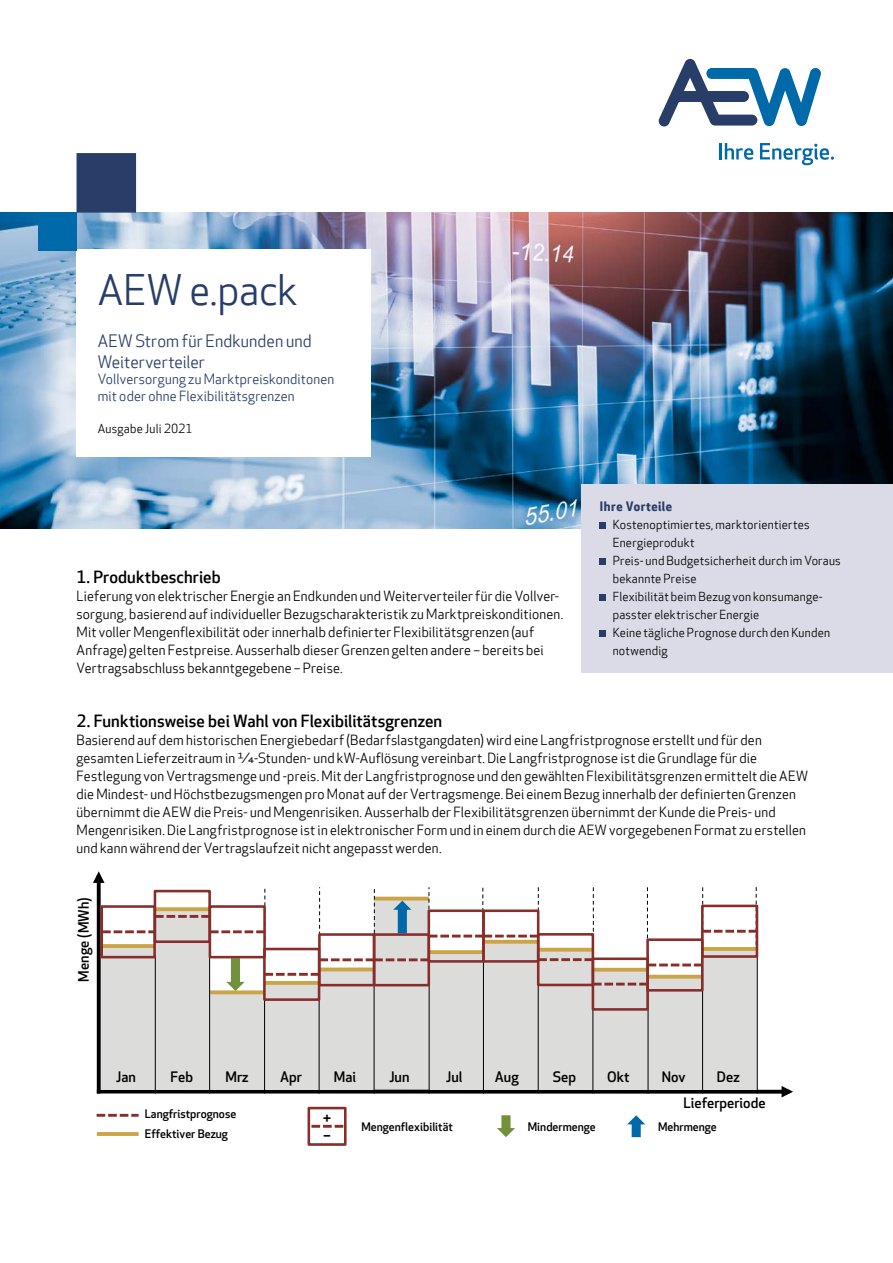
<style>
.page{position:relative;width:893px;height:1263px;background:#fff}
.page>*{position:absolute;margin:0;border:0;box-sizing:border-box;transform-origin:0 0}
.t1{font:40.5px "Apex New";letter-spacing:-.005em;color:#283e68}
.t2{font:500 16.5px "Apex New";letter-spacing:.005em;color:#000}
.t3{font:16.5px/21px "Apex New";letter-spacing:.005em;color:#283e68}
.t4{font:500 14.1px/26.1px "Apex New";color:#000;text-align:center}
.t5{font:13.5px/18px "Apex New";letter-spacing:.015em;color:#000}
.t6{font:13.5px/16.5px "Apex New";letter-spacing:.015em;color:#283e68}
.t7{font:900 12.9px/17.1px "Avenir";color:#000}
.t8{font:700 12.75px "Apex New";letter-spacing:.04em;color:#283e68}
.t9{font:12px/18px "Apex New";letter-spacing:.02em;color:#000}
.t10{font:500 11.55px/20px "Apex New";color:#000}
</style>
<div class="page">
<img style="left:0;top:213px;width:893px;height:316px">
<div style="left:77px;top:250px;width:294px;height:207px;background:#fff"></div>
<div style="left:77px;top:153px;width:59px;height:60px;background:#283e68;border:2px solid #283e68"></div>
<div style="left:38px;top:213px;width:39px;height:38px;background:#0069a9"></div>
<div style="left:374px;top:899px;width:55px;height:191px;background:#dcdcdb"></div>
<div style="left:97px;top:1089px;width:692px;height:5px;background:#000"></div>
<svg style="left:781px;top:1086px;width:12px;height:11px"></svg>
<div style="left:101px;top:946px;width:54px;height:144px;background:#dcdcdb"></div>
<div style="left:155px;top:909px;width:55px;height:181px;background:#dcdcdb"></div>
<div style="left:264px;top:983px;width:55px;height:107px;background:#dcdcdb"></div>
<div style="left:319px;top:969px;width:55px;height:121px;background:#dcdcdb"></div>
<div style="left:210px;top:992px;width:54px;height:98px;background:#dcdcdb"></div>
<div style="left:702px;top:948px;width:55px;height:142px;background:#dcdcdb"></div>
<div style="left:429px;top:951px;width:55px;height:139px;background:#dcdcdb"></div>
<div style="left:484px;top:941px;width:54px;height:149px;background:#dcdcdb"></div>
<div style="left:538px;top:950px;width:55px;height:140px;background:#dcdcdb"></div>
<div style="left:593px;top:970px;width:54px;height:120px;background:#dcdcdb"></div>
<div style="left:647px;top:977px;width:55px;height:113px;background:#dcdcdb"></div>
<svg style="left:104px;top:944px;width:48px;height:4px"></svg>
<svg style="left:210px;top:990px;width:53px;height:4px"></svg>
<svg style="left:267px;top:981px;width:49px;height:4px"></svg>
<svg style="left:267px;top:973px;width:49px;height:3px"></svg>
<svg style="left:226px;top:958px;width:19px;height:33px"></svg>
<svg style="left:322px;top:967px;width:49px;height:4px"></svg>
<svg style="left:596px;top:968px;width:49px;height:4px"></svg>
<svg style="left:596px;top:983px;width:49px;height:2px"></svg>
<svg style="left:650px;top:975px;width:50px;height:4px"></svg>
<svg style="left:647px;top:887px;width:110px;height:79px"></svg>
<svg style="left:93px;top:871px;width:172px;height:69px"></svg>
<svg style="left:97px;top:1114px;width:42px;height:3px"></svg>
<hr style="left:97px;top:1132px;width:42px;height:4px;background:#cea951">
<div style="left:308px;top:1107px;width:39px;height:39px;border:3px solid #872e2b"></div>
<svg style="left:311px;top:1125px;width:35px;height:3px"></svg>
<svg style="left:627px;top:1115px;width:18px;height:22px"></svg>
<svg style="left:497px;top:1115px;width:18px;height:22px"></svg>
<svg style="left:97px;top:875px;width:4px;height:215px"></svg>
<hr style="left:155px;top:955px;width:1px;height:138px;background:#000">
<hr style="left:209px;top:955px;width:1px;height:138px;background:#000">
<hr style="left:264px;top:955px;width:1px;height:138px;background:#000">
<hr style="left:319px;top:955px;width:1px;height:138px;background:#000">
<hr style="left:374px;top:955px;width:1px;height:138px;background:#000">
<hr style="left:429px;top:955px;width:1px;height:138px;background:#000">
<hr style="left:483px;top:955px;width:1px;height:138px;background:#000">
<hr style="left:538px;top:955px;width:1px;height:138px;background:#000">
<hr style="left:592px;top:955px;width:1px;height:138px;background:#000">
<hr style="left:648px;top:955px;width:1px;height:138px;background:#000">
<hr style="left:702px;top:955px;width:1px;height:138px;background:#000">
<hr style="left:757px;top:955px;width:1px;height:138px;background:#000">
<div style="left:154px;top:890px;width:57px;height:53px;border:3px solid #872e2b"></div>
<div style="left:263px;top:948px;width:57px;height:53px;border:3px solid #872e2b"></div>
<div style="left:318px;top:933px;width:57px;height:53px;border:3px solid #872e2b"></div>
<div style="left:427px;top:909px;width:58px;height:54px;border:3px solid #872e2b"></div>
<div style="left:373px;top:933px;width:57px;height:53px;border:3px solid #872e2b"></div>
<div style="left:482px;top:909px;width:57px;height:54px;border:3px solid #872e2b"></div>
<div style="left:537px;top:933px;width:57px;height:53px;border:3px solid #872e2b"></div>
<div style="left:592px;top:957px;width:57px;height:54px;border:3px solid #872e2b"></div>
<div style="left:646px;top:938px;width:58px;height:53px;border:3px solid #872e2b"></div>
<div style="left:701px;top:905px;width:57px;height:53px;border:3px solid #872e2b"></div>
<div style="left:209px;top:905px;width:57px;height:53px;border:3px solid #872e2b"></div>
<div style="left:100px;top:905px;width:56px;height:53px;border:3px solid #872e2b"></div>
<svg style="left:319px;top:887px;width:275px;height:74px"></svg>
<div style="left:582px;top:484px;width:311px;height:189px;background:#dbdbe8"></div>
<svg style="left:600px;top:523px;width:6px;height:6px"></svg>
<svg style="left:600px;top:559px;width:6px;height:6px"></svg>
<svg style="left:600px;top:595px;width:6px;height:6px"></svg>
<svg style="left:600px;top:631px;width:6px;height:6px"></svg>
<hr style="left:719px;top:143px;width:3px;height:16px;background:#0069a9">
<svg style="left:725px;top:143px;width:28px;height:17px"></svg>
<svg style="left:760px;top:143px;width:74px;height:22px"></svg>
<svg style="left:659px;top:59px;width:162px;height:67px"></svg>
<h1 class="t1" style="left:98px;top:267px;width:201px">AEW e.pack</h1>
<p class="t3" style="left:98px;top:331px;width:215px">AEW Strom für Endkunden und<br>Weiterverteiler</p>
<p class="t6" style="left:98px;top:372px;width:238px">Vollversorgung zu Marktpreiskonditonen mit oder ohne Flexibilitätsgrenzen</p>
<p class="t9" style="left:98px;top:420px;width:96px">Ausgabe Juli 2021</p>
<p class="t8" style="left:600px;top:499px;width:74px">Ihre Vorteile</p>
<p class="t9" style="left:613px;top:516px;width:230px">Kostenoptimiertes, marktorientiertes<br>Energieprodukt<br>Preis- und Budgetsicherheit durch im Voraus bekannte Preise<br>Flexibilität beim Bezug von konsumange&shy;passter elektrischer Energie<br>Keine tägliche Prognose durch den Kunden notwendig</p>
<p class="t2" style="left:77px;top:567px;width:146px">1. Produktbeschrieb</p>
<p class="t5" style="left:77px;top:587px;width:488px">Lieferung von elektrischer Energie an Endkunden und Weiterverteiler für die Vollver&shy;sorgung, basierend auf individueller Bezugscharakteristik zu Marktpreiskonditionen.<br>Mit voller Mengenflexibilität oder innerhalb definierter Flexibilitätsgrenzen (auf Anfrage) gelten Festpreise. Ausserhalb dieser Grenzen gelten andere – bereits bei Vertragsabschluss bekanntgegebene – Preise.</p>
<p class="t2" style="left:77px;top:711px;width:367px">2. Funktionsweise bei Wahl von Flexibilitätsgrenzen</p>
<p class="t5" style="left:77px;top:731px;width:733px">Basierend auf dem historischen Energiebedarf (Bedarfslastgangdaten) wird eine Langfristprognose erstellt und für den gesamten Lieferzeitraum in ¼-Stunden- und kW-Auflösung vereinbart. Die Langfristprognose ist die Grundlage für die Festlegung von Vertragsmenge und -preis. Mit der Langfristprognose und den gewählten Flexibilitätsgrenzen ermittelt die AEW die Mindest- und Höchstbezugsmengen pro Monat auf der Vertragsmenge. Bei einem Bezug innerhalb der definierten Grenzen übernimmt die AEW die Preis- und Mengenrisiken. Ausserhalb der Flexibilitätsgrenzen übernimmt der Kunde die Preis- und Mengenrisiken. Die Langfristprognose ist in elektronischer Form und in einem durch die AEW vorgegebenen Format zu erstellen und kann während der Vertragslaufzeit nicht angepasst werden.</p>
<p class="t4" style="left:71px;top:981px;width:86px;rotate:-90deg">Menge (MWh)</p>
<p class="t4" style="left:116px;top:1064px;width:21px">Jan</p>
<p class="t4" style="left:170px;top:1064px;width:24px">Feb</p>
<p class="t4" style="left:225px;top:1064px;width:24px">Mrz</p>
<p class="t4" style="left:280px;top:1064px;width:23px">Apr</p>
<p class="t4" style="left:334px;top:1064px;width:24px">Mai</p>
<p class="t4" style="left:389px;top:1064px;width:22px">Jun</p>
<p class="t4" style="left:446px;top:1064px;width:18px">Jul</p>
<p class="t4" style="left:495px;top:1064px;width:25px">Aug</p>
<p class="t4" style="left:553px;top:1064px;width:25px">Sep</p>
<p class="t4" style="left:607px;top:1064px;width:24px">Okt</p>
<p class="t4" style="left:662px;top:1064px;width:25px">Nov</p>
<p class="t4" style="left:683px;top:1064px;width:84px">Dez<br>Lieferperiode</p>
<p class="t10" style="left:145px;top:1104px;width:93px">Langfristprognose<br>Effektiver Bezug</p>
<p class="t7" style="left:323px;top:1109px;width:10px">+ –</p>
<p class="t10" style="left:361px;top:1117px;width:93px">Mengenflexibilität</p>
<p class="t10" style="left:528px;top:1117px;width:70px">Mindermenge</p>
<p class="t10" style="left:658px;top:1117px;width:60px">Mehrmenge</p>
</div>
